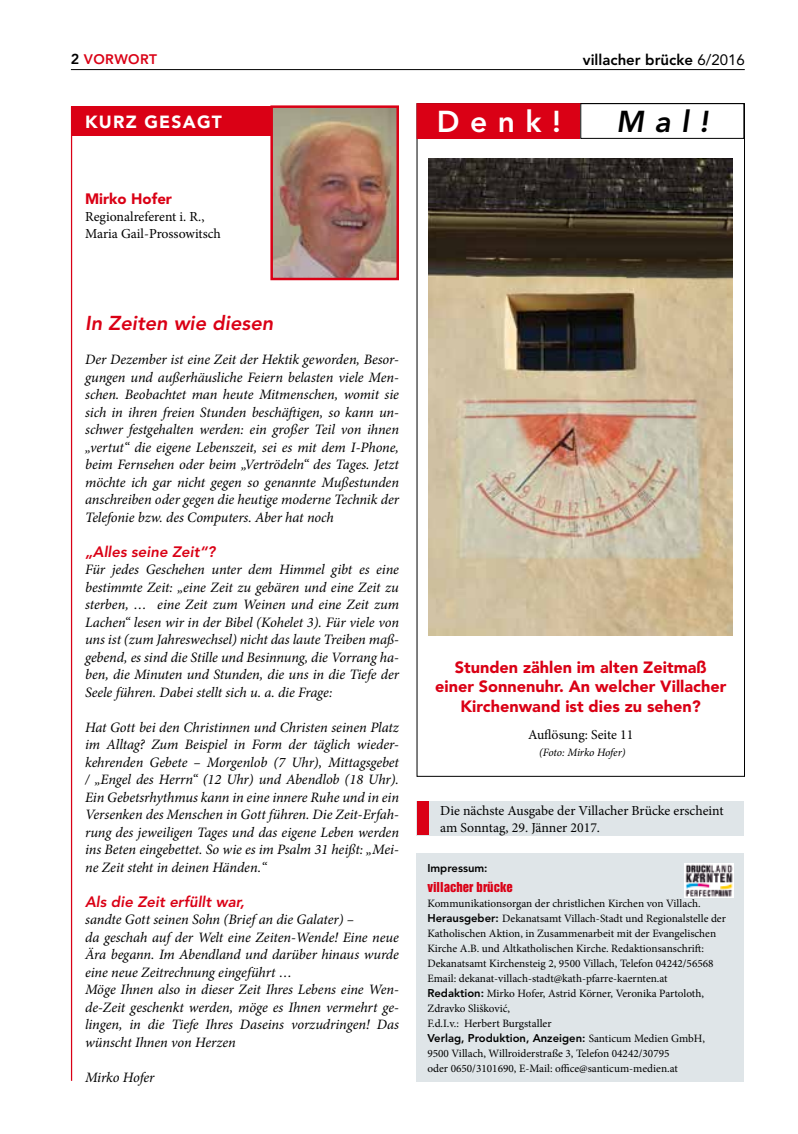
<style>
.page{position:relative;width:798px;height:1134px;background:#fff}
.page>*{position:absolute;margin:0;border:0;box-sizing:border-box;transform-origin:0 0}
.t1{font:800 30px "Avenir";color:#fff}
.t2{font:italic 800 30px "Avenir";color:#000}
.t3{font:italic 800 20px "Avenir";color:#da0015}
.t4{font:900 17.5px "Avenir";letter-spacing:.07em;color:#fff}
.t5{font:900 16.25px/19.5px "Avenir";color:#da0015;text-align:center}
.t6{font:italic 800 15px "Avenir";color:#da0015}
.t7{font:800 15px "Avenir";color:#000}
.t8{font:900 15px "Avenir";color:#da0015}
.t9{font:italic 14.38px/17.5px "Minion Pro";letter-spacing:-.005em;color:#000;text-align:justify}
.t10{font:13.75px/16.9px "Minion Pro";color:#000}
.t11{font:800 13.75px "Avenir";letter-spacing:.03em;color:#da0015}
.t12{font:12.5px "Helvetica Inserat";color:#da0015}
.t13{font:11.25px/15px "Minion Pro";color:#000}
.t14{font:800 11.25px "Avenir";color:#000}
.t15{font:italic 11.25px "Minion Pro";letter-spacing:-.01em;color:#000}
.s1{font-size:14.38px;color:#000}
.s2{font-weight:400}
.s3{font-family:"Avenir";font-weight:800}
.s4{font-family:"Minion Pro";font-weight:400}
</style>
<div class="page">
<hr style="left:71px;top:69px;width:673px;height:1px;background:#000">
<div style="left:416px;top:853px;width:328px;height:228px;background:#dfe5e8"></div>
<img style="left:684px;top:864px;width:49px;height:33px">
<div style="left:416px;top:801px;width:328px;height:35px;background:#dfe5e8"></div>
<div style="left:417px;top:801px;width:12px;height:34px;background:#da0015"></div>
<hr style="left:71px;top:106px;width:1px;height:975px;background:#da0015">
<div style="left:71px;top:106px;width:212px;height:30px;background:#da0015"></div>
<img style="left:273px;top:108px;width:123px;height:169px">
<div style="left:270px;top:105px;width:129px;height:175px;border:2px solid #da0015"></div>
<div style="left:417px;top:104px;width:163px;height:34px;background:#da0015"></div>
<div style="left:416px;top:103px;width:165px;height:36px;border:1px solid #da0015"></div>
<div style="left:580px;top:103px;width:163px;height:36px;border:1px solid #000"></div>
<img style="left:428px;top:159px;width:304px;height:477px">
<p class="t11" style="left:71px;top:51px;width:87px"><span class="s1">2</span> VORWORT</p>
<p class="t7" style="left:582px;top:50px;width:163px">villacher brücke <span class="s2">6/2016</span></p>
<p class="t4" style="left:85px;top:111px;width:138px">KURZ GESAGT</p>
<p class="t8" style="left:85px;top:190px;width:88px">Mirko Hofer</p>
<p class="t10" style="left:85px;top:208px;width:137px">Regionalreferent i. R.,<br>Maria Gail-Prossowitsch</p>
<h1 class="t1" style="left:436px;top:104px;width:126px">Denk!</h1>
<h1 class="t2" style="left:616px;top:104px;width:94px">Mal!</h1>
<h2 class="t3" style="left:85px;top:311px;width:190px">In Zeiten wie diesen</h2>
<p class="t9" style="left:85px;top:351px;width:315px">Der Dezember ist eine Zeit der Hektik geworden, Besor&shy;gungen und außerhäusliche Feiern belasten viele Men&shy;schen. Beobachtet man heute Mitmenschen, womit sie sich in ihren freien Stunden beschäftigen, so kann un&shy;schwer festgehalten werden: ein großer Teil von ihnen „vertut“ die eigene Lebenszeit, sei es mit dem I-Phone, beim Fernsehen oder beim „Vertrödeln“ des Tages. Jetzt möchte ich gar nicht gegen so genannte Mußestunden anschreiben oder gegen die heutige moderne Technik der Telefonie bzw. des Computers. Aber hat noch</p>
<p class="t6" style="left:85px;top:542px;width:132px">„Alles seine Zeit“?</p>
<p class="t9" style="left:85px;top:561px;width:315px">Für jedes Geschehen unter dem Himmel gibt es eine bestimmte Zeit: „eine Zeit zu gebären und eine Zeit zu sterben, … eine Zeit zum Weinen und eine Zeit zum Lachen“ lesen wir in der Bibel (Kohelet 3). Für viele von uns ist (zum Jahreswechsel) nicht das laute Treiben maß&shy;gebend, es sind die Stille und Besinnung, die Vorrang ha&shy;ben, die Minuten und Stunden, die uns in die Tiefe der Seele führen. Dabei stellt sich u. a. die Frage:</p>
<p class="t9" style="left:85px;top:718px;width:315px">Hat Gott bei den Christinnen und Christen seinen Platz im Alltag? Zum Beispiel in Form der täglich wieder&shy;kehrenden Gebete – Morgenlob (7 Uhr), Mittagsgebet / „Engel des Herrn“ (12 Uhr) und Abendlob (18 Uhr).<br>Ein Gebetsrhythmus kann in eine innere Ruhe und in ein Versenken des Menschen in Gott führen. Die Zeit-Erfah&shy;rung des jeweiligen Tages und das eigene Leben werden ins Beten eingebettet. So wie es im Psalm 31 heißt: „Mei&shy;ne Zeit steht in deinen Händen.“</p>
<p class="t6" style="left:85px;top:892px;width:161px">Als die Zeit erfüllt war,</p>
<p class="t9" style="left:85px;top:911px;width:315px;text-align:left">sandte Gott seinen Sohn (Brief an die Galater) –<br>da geschah auf der Welt eine Zeiten-Wende! Eine neue Ära begann. Im Abendland und darüber hinaus wurde eine neue Zeitrechnung eingeführt …<br>Möge Ihnen also in dieser Zeit Ihres Lebens eine Wen&shy;de-Zeit geschenkt werden, möge es Ihnen vermehrt ge&shy;lingen, in die Tiefe Ihres Daseins vorzudringen! Das wünscht Ihnen von Herzen</p>
<p class="t9" style="left:85px;top:1068px;width:71px">Mirko Hofer</p>
<p class="t5" style="left:435px;top:657px;width:292px">Stunden zählen im alten Zeitmaß einer Sonnenuhr. An welcher Villacher<br>Kirchenwand ist dies zu sehen?</p>
<p class="t10" style="left:528px;top:726px;width:107px">Auflösung: Seite 11</p>
<p class="t15" style="left:539px;top:744px;width:88px">(Foto: Mirko Hofer)</p>
<p class="t10" style="left:440px;top:802px;width:285px">Die nächste Ausgabe der Villacher Brücke erscheint am Sonntag, 29. Jänner 2017.</p>
<p class="t14" style="left:427px;top:861px;width:62px">Impressum:</p>
<p class="t12" style="left:427px;top:880px;width:87px">villacher brücke</p>
<p class="t13" style="left:427px;top:896px;width:300px">Kommunikationsorgan der christlichen Kirchen von Villach.<br><span class="s3">Herausgeber:</span> Dekanatsamt Villach-Stadt und Regionalstelle der Katholischen Aktion, in Zusammenarbeit mit der Evangelischen Kirche A.B. und Altkatholischen Kirche. Redaktionsanschrift:<br>Dekanatsamt Kirchensteig 2, 9500 Villach, Telefon 04242/56568<br>Email: dekanat-villach-stadt@kath-pfarre-kaernten.at <span class="s3">Redaktion:</span> Mirko Hofer, Astrid Körner, Veronika Partoloth, Zdravko Slišković,<br>F.d.I.v.: Herbert Burgstaller</p>
<p class="t14" style="left:427px;top:1031px;width:279px">Verlag, Produktion, Anzeigen: <span class="s4">Santicum Medien GmbH,</span></p>
<p class="t13" style="left:427px;top:1046px;width:252px">9500 Villach, Willroiderstraße 3, Telefon 04242/30795 oder 0650/3101690, E-Mail: office@santicum-medien.at</p>
</div>
